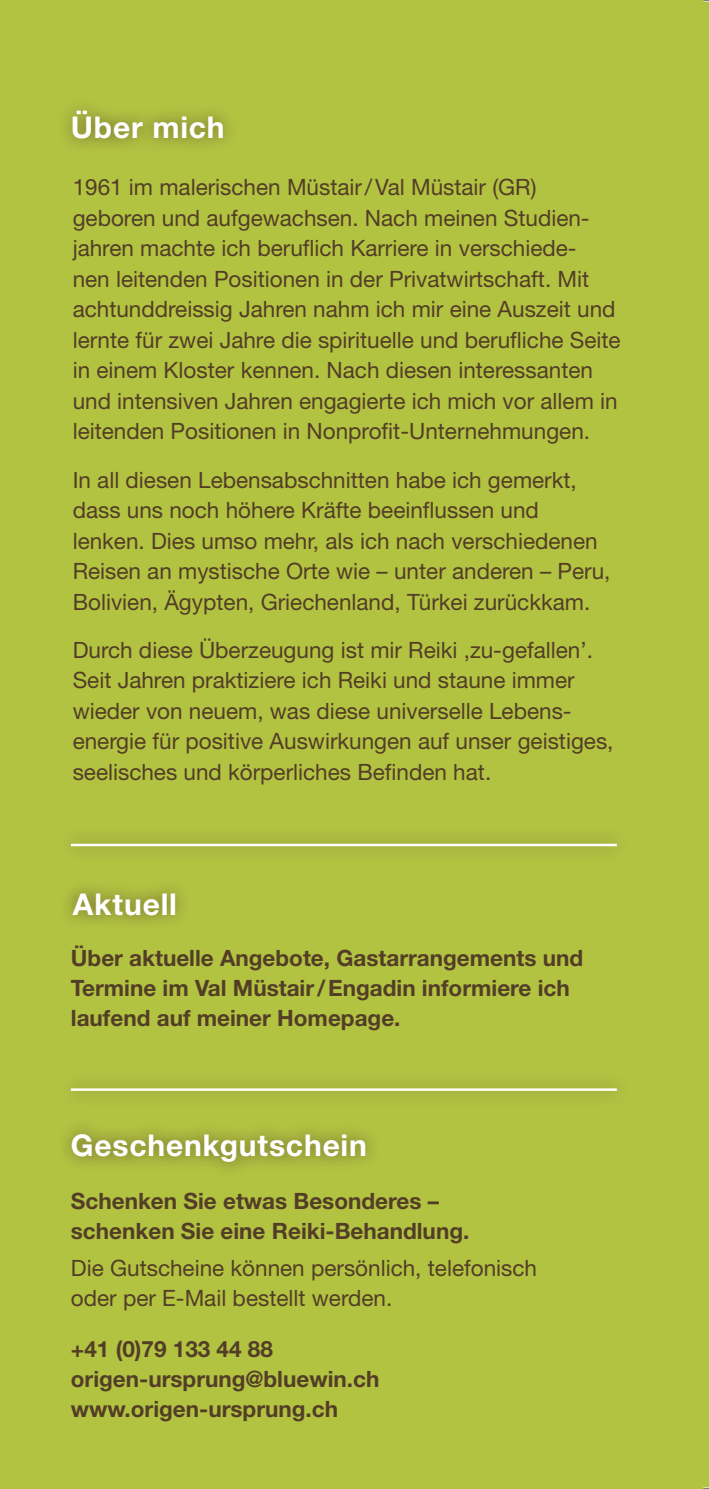
<style>
.page{position:relative;width:709px;height:1489px;background:#fff}
.page>*{position:absolute;margin:0;border:0;box-sizing:border-box;transform-origin:0 0}
.t1{font:700 30px "Helvetica Neue LT Std";letter-spacing:.025em;color:#fff}
.t2{font:22.5px/30.5px "Helvetica Neue LT Std";color:#533d26}
.t3{font:700 22.5px/30px "Helvetica Neue LT Std";color:#533d26}
</style>
<div class="page">
<div style="left:0;top:0;width:709px;height:1488px;background:#b2c342"></div>
<div style="left:57px;top:95px;width:182px;height:59px;background:#533d26;opacity:.75"></div>
<div style="left:58px;top:877px;width:133px;height:54px;background:#533d26;opacity:.75"></div>
<div style="left:56px;top:1118px;width:326px;height:60px;background:#533d26;opacity:.75"></div>
<div style="left:57px;top:827px;width:574px;height:35px;background:#adbd40"></div>
<hr style="left:71px;top:843px;width:546px;height:3px;background:#fff">
<div style="left:57px;top:1072px;width:574px;height:35px;background:#adbd40"></div>
<hr style="left:71px;top:1088px;width:546px;height:2px;background:#fff">
<svg style="left:703px;top:0;width:6px;height:2px"></svg>
<svg style="left:703px;top:1487px;width:6px;height:2px"></svg>
<h1 class="t1" style="left:71px;top:109px;width:155px">Über mich</h1>
<p class="t2" style="left:73px;top:171px;width:549px">1961 im malerischen Müstair/Val Müstair (GR) geboren und aufgewachsen. Nach meinen Studien&shy;jahren machte ich beruflich Karriere in verschiede-<br>nen leitenden Positionen in der Privatwirtschaft. Mit achtunddreissig Jahren nahm ich mir eine Auszeit und lernte für zwei Jahre die spirituelle und berufliche Seite in einem Kloster kennen. Nach diesen interessanten und intensiven Jahren engagierte ich mich vor allem in leitenden Positionen in Nonprofit-Unternehmungen.</p>
<p class="t2" style="left:73px;top:464px;width:539px">In all diesen Lebensabschnitten habe ich gemerkt, dass uns noch höhere Kräfte beeinflussen und lenken. Dies umso mehr, als ich nach verschiedenen Reisen an mystische Orte wie – unter anderen – Peru, Bolivien, Ägypten, Griechenland, Türkei zurückkam.</p>
<p class="t2" style="left:73px;top:634px;width:542px">Durch diese Überzeugung ist mir Reiki ‚zu-gefallen’.<br>Seit Jahren praktiziere ich Reiki und staune immer wieder von neuem, was diese universelle Lebens&shy;energie für positive Auswirkungen auf unser geistiges, seelisches und körperliches Befinden hat.</p>
<h1 class="t1" style="left:73px;top:885px;width:106px">Aktuell</h1>
<p class="t3" style="left:71px;top:942px;width:514px">Über aktuelle Angebote, Gastarrangements und<br>Termine im Val Müstair/Engadin informiere ich laufend auf meiner Homepage.</p>
<h1 class="t1" style="left:71px;top:1126px;width:297px">Geschenkgutschein</h1>
<p class="t3" style="left:71px;top:1185px;width:400px">Schenken Sie etwas Besonderes – schenken Sie eine Reiki-Behandlung.</p>
<p class="t2" style="left:71px;top:1252px;width:467px">Die Gutscheine können persönlich, telefonisch oder per E-Mail bestellt werden.</p>
<p class="t3" style="left:71px;top:1333px;width:310px">+41 (0)79 133 44 88 origen-ursprung@bluewin.ch www.origen-ursprung.ch</p>
</div>
